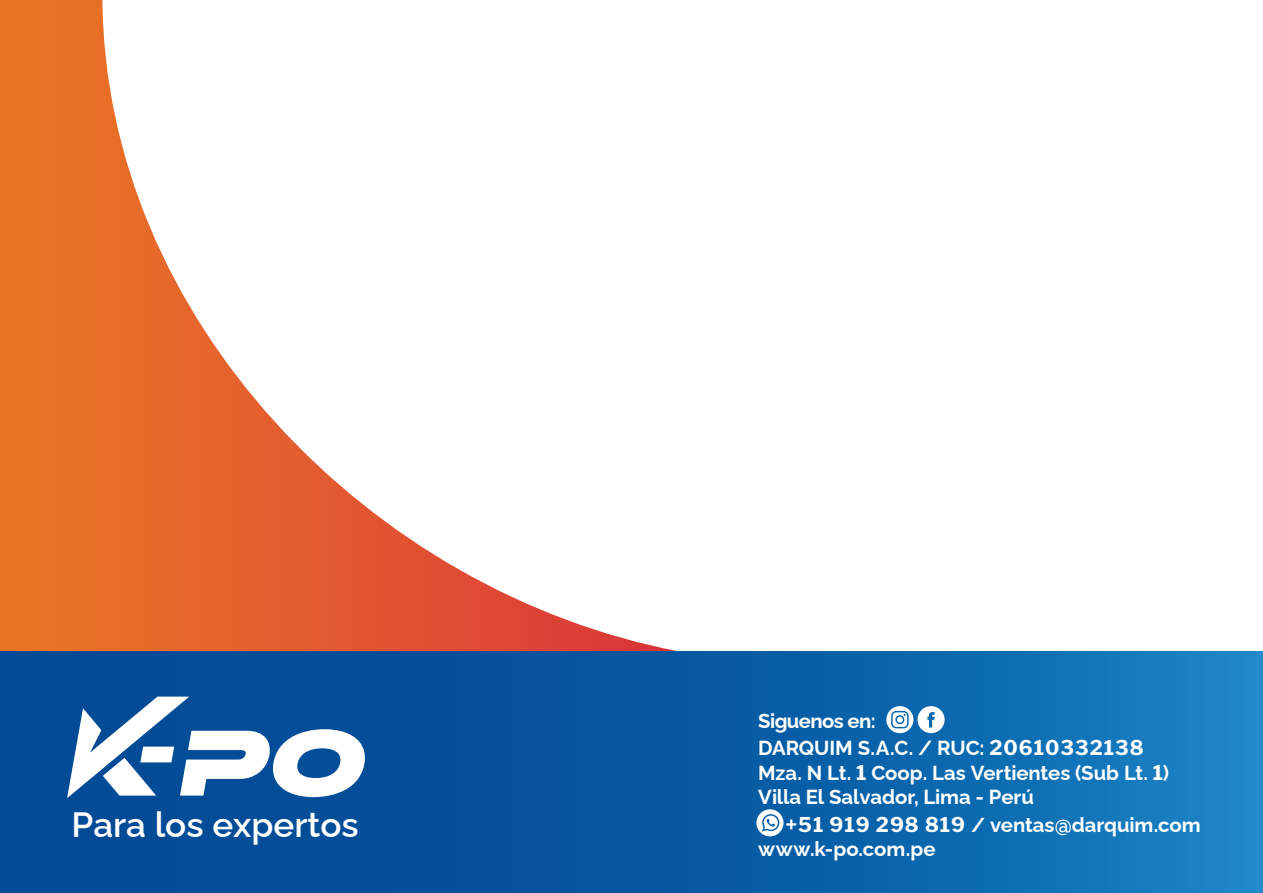
<style>
.page{position:relative;width:1263px;height:893px;background:#fff}
.page>*{position:absolute;margin:0;border:0;box-sizing:border-box;transform-origin:0 0}
.t1{font:600 35.1px "Raleway";color:#fff}
.t2{font:700 20.25px/24.3px "Raleway";letter-spacing:-.005em;color:#fff}
.t3{font:700 20.25px "Raleway";letter-spacing:-.03em;color:#fff}
.s1{font-family:"Libre Franklin"}
</style>
<div class="page">
<svg style="left:0;top:0;width:677px;height:651px"></svg>
<div style="left:0;top:651px;width:1263px;height:242px;background:linear-gradient(to right,#003f8d,#1479bd)"></div>
<svg style="left:67px;top:697px;width:299px;height:101px"></svg>
<svg style="left:756px;top:809px;width:27px;height:27px"></svg>
<svg style="left:886px;top:706px;width:59px;height:27px"></svg>
<h1 class="t1" style="left:72px;top:797px;width:289px">Para los expertos</h1>
<p class="t3" style="left:758px;top:705px;width:119px">Siguenos en:</p>
<p class="t2" style="left:758px;top:759px;width:412px">Mza. N Lt. <span class="s1">1</span> Coop. Las Vertientes (Sub Lt. <span class="s1">1</span>)<br>Villa El Salvador, Lima - Perú</p>
<p class="t2" style="left:758px;top:810px;width:444px;text-indent:27px"><span class="s1">+51 919 298 819</span> / ventas@darquim.com www.k-po.com.pe</p>
<p class="t2" style="left:758px;top:734px;width:387px">DARQUIM S.A.C. / RUC: <span class="s1">20610332138</span></p>
</div>
